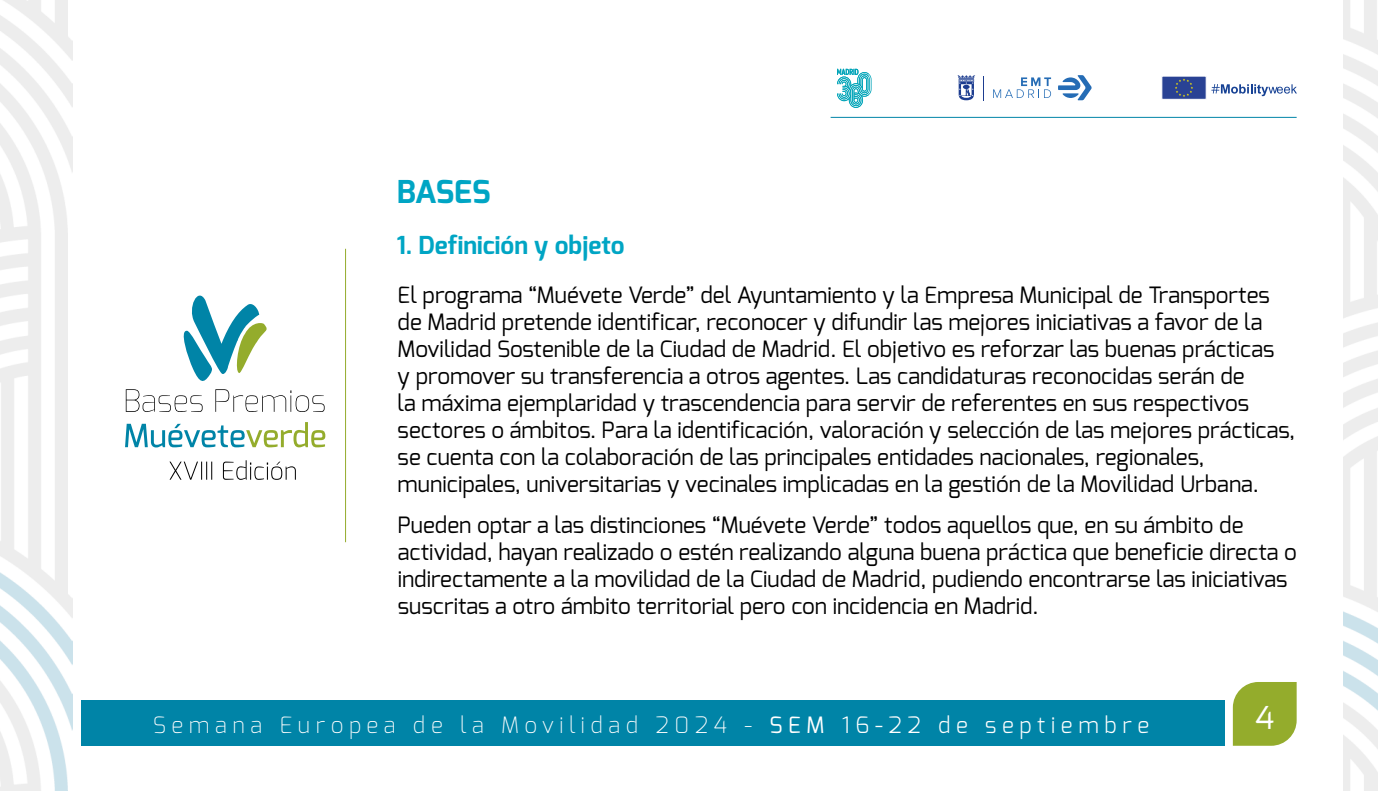
<style>
.page{position:relative;width:1378px;height:791px;background:#fff}
.page>*{position:absolute;margin:0;border:0;box-sizing:border-box;transform-origin:0 0}
.t1{font:700 31.5px "Exo";letter-spacing:-.015em;color:#00a5c4}
.t2{font:31.5px "Exo";color:#fff}
.t3{font:700 24.75px "Exo";color:#00a5c4}
.t4{font:22.5px/27px "Exo";color:#000}
.t5{font:200 22.5px "Exo";letter-spacing:.25em;color:#fff}
.s1{font-weight:400}
.s2{font-weight:300}
</style>
<div class="page">
<div style="left:81px;top:700px;width:1144px;height:46px;background:#0084a7"></div>
<svg style="left:1233px;top:682px;width:63px;height:64px;background:#9bb13a"></svg>
<svg style="left:837px;top:69px;width:34px;height:39px"></svg>
<svg style="left:1211px;top:84px;width:86px;height:12px"></svg>
<div style="left:1161px;top:76px;width:45px;height:24px;background:#294294;border:1px solid #fff"></div>
<svg style="left:1175px;top:79px;width:18px;height:18px"></svg>
<svg style="left:1058px;top:75px;width:33px;height:25px"></svg>
<svg style="left:993px;top:77px;width:58px;height:21px"></svg>
<svg style="left:983px;top:76px;width:1px;height:24px"></svg>
<svg style="left:957px;top:75px;width:18px;height:25px"></svg>
<hr style="left:830px;top:117px;width:466px;height:1px;background:#0084a7">
<svg style="left:126px;top:295px;width:199px;height:117px"></svg>
<svg style="left:125px;top:422px;width:200px;height:25px"></svg>
<svg style="left:169px;top:460px;width:127px;height:20px"></svg>
<img style="left:1343px;top:0;width:35px;height:791px">
<img style="left:0;top:0;width:72px;height:791px">
<hr style="left:345px;top:249px;width:1px;height:293px;background:#94ac2c">
<h1 class="t1" style="left:397px;top:171px;width:95px">BASES</h1>
<p class="t3" style="left:397px;top:229px;width:229px">1. Definición y objeto</p>
<p class="t4" style="left:398px;top:281px;width:899px">El programa “Muévete Verde” del Ayuntamiento y la Empresa Municipal de Transportes de Madrid pretende identificar, reconocer y difundir las mejores iniciativas a favor de la Movilidad Sostenible de la Ciudad de Madrid. El objetivo es reforzar las buenas prácticas<br>y promover su transferencia a otros agentes. Las candidaturas reconocidas serán de<br>la máxima ejemplaridad y trascendencia para servir de referentes en sus respectivos sectores o ámbitos. Para la identificación, valoración y selección de las mejores prácticas, se cuenta con la colaboración de las principales entidades nacionales, regionales, municipales, universitarias y vecinales implicadas en la gestión de la Movilidad Urbana.</p>
<p class="t4" style="left:398px;top:511px;width:900px">Pueden optar a las distinciones “Muévete Verde” todos aquellos que, en su ámbito de actividad, hayan realizado o estén realizando alguna buena práctica que beneficie directa o indirectamente a la movilidad de la Ciudad de Madrid, pudiendo encontrarse las iniciativas suscritas a otro ámbito territorial pero con incidencia en Madrid.</p>
<p class="t5" style="left:153px;top:710px;width:998px">Semana Europea de la Movilidad 2024 - <span class="s1">SEM</span> <span class="s2">16-22 de septiembre</span></p>
<h1 class="t2" style="left:1255px;top:697px;width:20px">4</h1>
</div>
